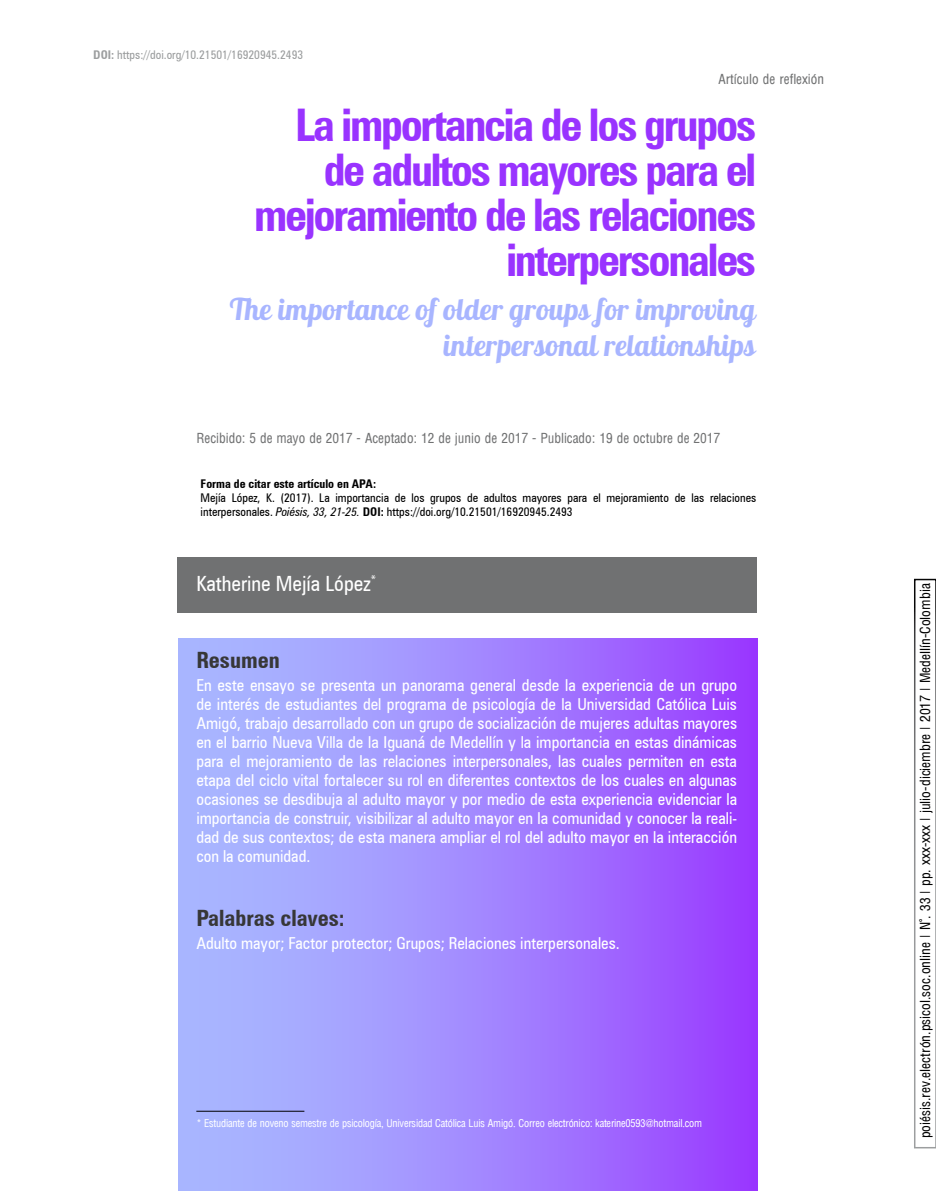
<style>
.page{position:relative;width:936px;height:1191px;background:#fff}
.page>*{position:absolute;margin:0;border:0;box-sizing:border-box;transform-origin:0 0}
.t1{font:700 condensed 45px/45px "Zurich BT";letter-spacing:-.05em;color:#93f;text-align:right}
.t2{font:30px/36px "Lobster";color:#a8b5ff;text-align:right}
.t3{font:700 condensed 22.5px "Zurich BT";color:#373737}
.t4{font:condensed 21px "Zurich BT";color:#fff}
.t5{font:condensed 16.5px/18.9px "Zurich BT";color:#fff;text-align:justify}
.t6{font:13.5px "Arena Condensed";color:#000}
.t7{font:13.5px "Arena Condensed";color:#707172}
.t8{font:condensed 12px/13.8px "Zurich BT";color:#000}
.t9{font:condensed 12px "Zurich BT";color:#9c9e9f}
.t10{font:700 condensed 12px "Zurich BT";color:#000}
.t11{font:10.5px "Arena Condensed";letter-spacing:-.02em;color:#fff}
.s1{font-weight:700}
.s2{font-style:italic}
</style>
<div class="page">
<div style="left:913px;top:579px;width:22px;height:569px;border:2px solid #fff"></div>
<div style="left:178px;top:638px;width:579px;height:553px;background:linear-gradient(to right,#aac6ff,#9b42ff)"></div>
<div style="left:177px;top:557px;width:579px;height:55px;background:#707172"></div>
<hr style="left:196px;top:1110px;width:108px;height:1px;background:#000">
<p class="t9" style="left:93px;top:47px;width:211px"><span class="s1">DOI:</span> https://doi.org/10.21501/16920945.2493</p>
<p class="t7" style="left:718px;top:71px;width:107px">Artículo de reflexión</p>
<h1 class="t1" style="left:254px;top:102px;width:503px">La importancia de los grupos de adultos mayores para el mejoramiento de las relaciones interpersonales</h1>
<h2 class="t2" style="left:231px;top:291px;width:526px">The importance of older groups for improving interpersonal relationships</h2>
<p class="t7" style="left:196px;top:430px;width:525px">Recibido: 5 de mayo de 2017 - Aceptado: 12 de junio de 2017 - Publicado: 19 de octubre de 2017</p>
<p class="t10" style="left:200px;top:476px;width:177px">Forma de citar este artículo en APA:</p>
<p class="t8" style="left:200px;top:490px;width:557px">Mejía López, K. (2017). La importancia de los grupos de adultos mayores para el mejoramiento de las relaciones interpersonales. <span class="s2">Poiésis, 33, 21-25.</span> <span class="s1">DOI:</span> https://doi.org/10.21501/16920945.2493</p>
<p class="t4" style="left:196px;top:570px;width:181px">Katherine Mejía López<sup>*</sup></p>
<h3 class="t3" style="left:196px;top:646px;width:85px">Resumen</h3>
<p class="t5" style="left:196px;top:675px;width:542px">En este ensayo se presenta un panorama general desde la experiencia de un grupo de interés de estudiantes del programa de psicología de la Universidad Católica Luis Amigó, trabajo desarrollado con un grupo de socialización de mujeres adultas mayores en el barrio Nueva Villa de la Iguaná de Medellín y la importancia en estas dinámicas para el mejoramiento de las relaciones interpersonales, las cuales permiten en esta etapa del ciclo vital fortalecer su rol en diferentes contextos de los cuales en algunas ocasiones se desdibuja al adulto mayor y por medio de esta experiencia evidenciar la importancia de construir, visibilizar al adulto mayor en la comunidad y conocer la reali&shy;dad de sus contextos; de esta manera ampliar el rol del adulto mayor en la interacción con la comunidad.</p>
<h3 class="t3" style="left:196px;top:904px;width:150px">Palabras claves:</h3>
<p class="t5" style="left:196px;top:933px;width:425px">Adulto mayor; Factor protector; Grupos; Relaciones interpersonales.</p>
<p class="t11" style="left:196px;top:1117px;width:507px">* Estudiante de noveno semestre de psicología, Universidad Católica Luis Amigó. Correo electrónico: katerine0593@hotmail.com</p>
<p class="t6" style="left:917px;top:1138px;width:556px;rotate:-90deg">poiésis.rev.electrón.psicol.soc.online | N°. 33 | pp. xxx-xxx | julio-diciembre | 2017 | Medellín-Colombia</p>
</div>
